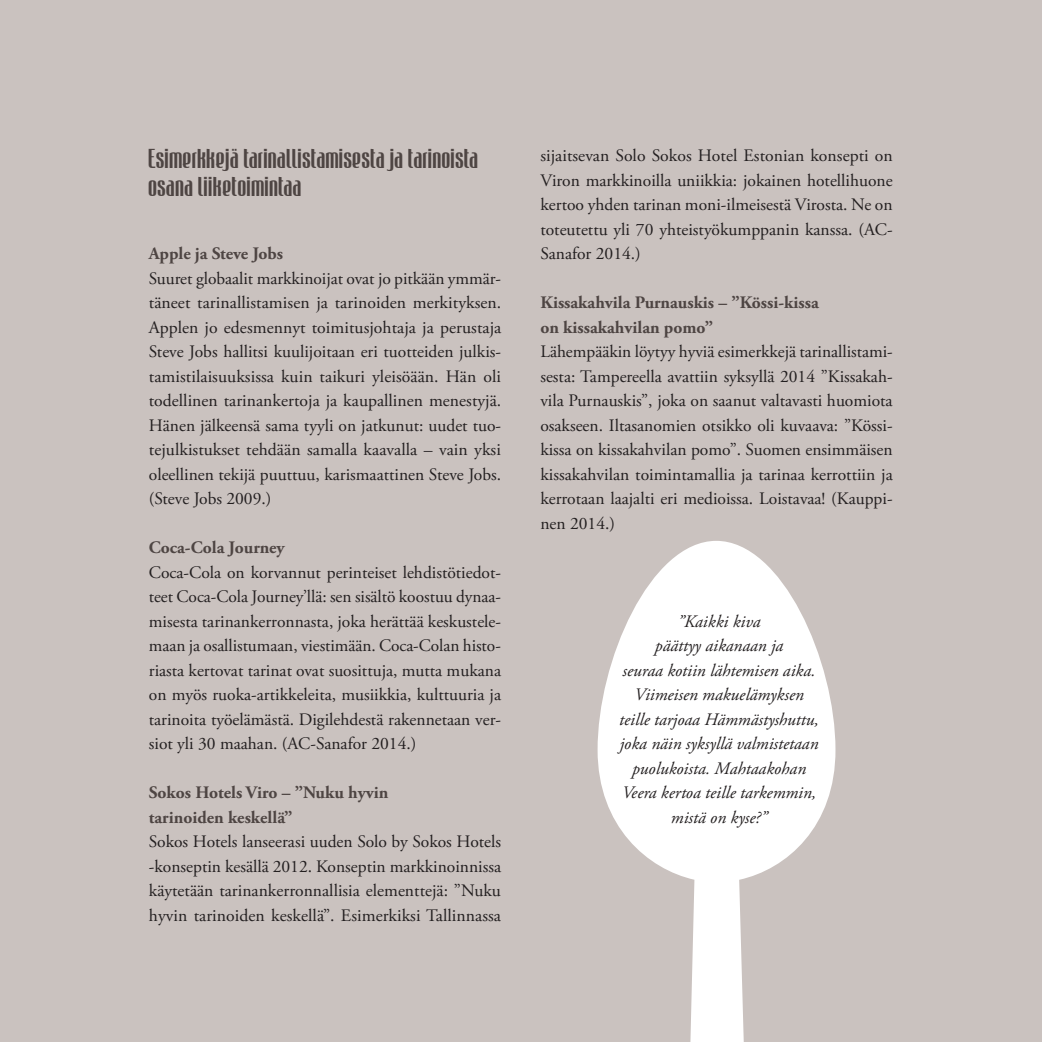
<style>
.page{position:relative;width:1042px;height:1042px;background:#cac2bf}
.page>*{position:absolute;margin:0;border:0;box-sizing:border-box;transform-origin:0 0}
.t1{font:24.5px/28px "Mabella";letter-spacing:.01em;color:#4e4543;scale:.9 1}
.t2{font:17.5px/24.5px "Adobe Garamond Pro";color:#231f20;text-align:justify}
.t3{font:italic 17.5px/24.5px "Adobe Garamond Pro";color:#231f20;text-align:center}
.t4{font:700 17.5px/24.5px "Adobe Garamond Pro";color:#4e4543}
</style>
<div class="page">
<svg style="left:597px;top:541px;width:238px;height:501px;fill:#fff"></svg>
<h1 class="t1" style="left:149px;top:144px;width:368px">Esimerkkejä tarinallistamisesta ja tarinoista osana liiketoimintaa</h1>
<p class="t4" style="left:149px;top:242px;width:136px">Apple ja Steve Jobs</p>
<p class="t2" style="left:149px;top:266px;width:354px">Suuret globaalit markkinoijat ovat jo pitkään ymmär&shy;täneet tarinallistamisen ja tarinoiden merkityksen.<br>Applen jo edesmennyt toimitusjohtaja ja perustaja Steve Jobs hallitsi kuulijoitaan eri tuotteiden julkis&shy;tamistilaisuuksissa kuin taikuri yleisöään. Hän oli todellinen tarinankertoja ja kaupallinen menestyjä.<br>Hänen jälkeensä sama tyyli on jatkunut: uudet tuo&shy;tejulkistukset tehdään samalla kaavalla – vain yksi oleellinen tekijä puuttuu, karismaattinen Steve Jobs. (Steve Jobs 2009.)</p>
<p class="t4" style="left:149px;top:536px;width:137px">Coca-Cola Journey</p>
<p class="t2" style="left:149px;top:560px;width:354px">Coca-Cola on korvannut perinteiset lehdistötiedot&shy;teet Coca-Cola Journey’llä: sen sisältö koostuu dynaa&shy;misesta tarinankerronnasta, joka herättää keskustele&shy;maan ja osallistumaan, viestimään. Coca-Colan histo&shy;riasta kertovat tarinat ovat suosittuja, mutta mukana on myös ruoka-artikkeleita, musiikkia, kulttuuria ja tarinoita työelämästä. Digilehdestä rakennetaan ver&shy;siot yli 30 maahan. (AC-Sanafor 2014.)</p>
<p class="t4" style="left:149px;top:781px;width:241px">Sokos Hotels Viro – ”Nuku hyvin tarinoiden keskellä”</p>
<p class="t2" style="left:149px;top:830px;width:354px">Sokos Hotels lanseerasi uuden Solo by Sokos Hotels -konseptin kesällä 2012. Konseptin markkinoinnissa käytetään tarinankerronnallisia elementtejä: ”Nuku hyvin tarinoiden keskellä”. Esimerkiksi Tallinnassa</p>
<p class="t2" style="left:540px;top:144px;width:354px">sijaitsevan Solo Sokos Hotel Estonian konsepti on Viron markkinoilla uniikkia: jokainen hotellihuone kertoo yhden tarinan moni-ilmeisestä Virosta. Ne on toteutettu yli 70 yhteistyökumppanin kanssa. (AC-Sanafor 2014.)</p>
<p class="t4" style="left:540px;top:291px;width:280px">Kissakahvila Purnauskis – ”Kössi-kissa on kissakahvilan pomo”</p>
<p class="t2" style="left:540px;top:340px;width:354px">Lähempääkin löytyy hyviä esimerkkejä tarinallistami&shy;sesta: Tampereella avattiin syksyllä 2014 ”Kissakah&shy;vila Purnauskis”, joka on saanut valtavasti huomiota osakseen. Iltasanomien otsikko oli kuvaava: ”Kössi&shy;kissa on kissakahvilan pomo”. Suomen ensimmäisen kissakahvilan toimintamallia ja tarinaa kerrottiin ja kerrotaan laajalti eri medioissa. Loistavaa! (Kauppi&shy;nen 2014.)</p>
<p class="t3" style="left:619px;top:609px;width:201px">”Kaikki kiva<br>päättyy aikanaan ja<br>seuraa kotiin lähtemisen aika.<br>Viimeisen makuelämyksen teille tarjoaa Hämmästyshuttu, joka näin syksyllä valmistetaan puolukoista. Mahtaakohan<br>Veera kertoa teille tarkemmin, mistä on kyse?”</p>
</div>
